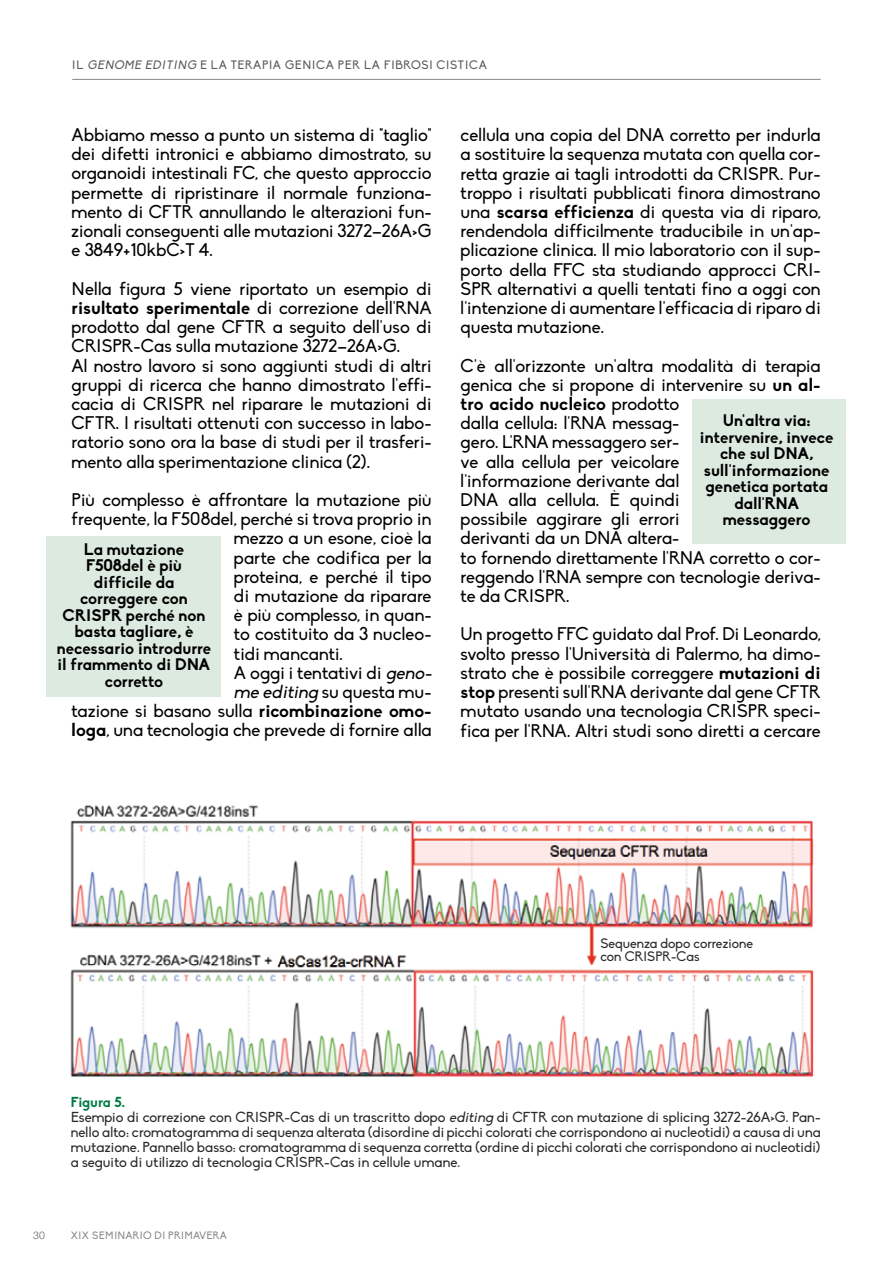
<style>
.page{position:relative;width:893px;height:1263px;background:#fff}
.page>*{position:absolute;margin:0;border:0;box-sizing:border-box;transform-origin:0 0}
.t1{font:18px/19.2px "Biko";color:#000;text-align:justify}
.t2{font:700 16.5px/16.5px "Biko";color:#000;text-align:center}
.t3{font:14.25px/15px "Biko";color:#282829}
.t4{font:13.5px/13.5px "Biko";color:#282829}
.t5{font:12px "Biko";letter-spacing:.05em;color:#58585a}
.t6{font:italic 12px "Biko";color:#58585a}
.t7{font:10.5px "Biko";letter-spacing:.035em;color:#858688}
.t8{font:300 10.5px "Helvetica Neue LT Std";color:#616264}
.s1{font-style:normal}
.s2{font-style:italic}
.s3{font-weight:700}
.s4{font-weight:700;color:#007a45}
</style>
<div class="page">
<hr style="left:72px;top:79px;width:749px;height:1px;background:#87888a">
<div style="left:47px;top:536px;width:174px;height:161px;background:#dceadf"></div>
<div style="left:692px;top:400px;width:154px;height:144px;background:#dceadf"></div>
<img style="left:70px;top:805px;width:744px;height:272px">
<div style="left:600px;top:935px;width:293px;height:35px;background:#fff"></div>
<p class="t6" style="left:72px;top:58px;width:35px"><span class="s1">IL</span> GENO</p>
<p class="t5" style="left:124px;top:58px;width:364px"><span class="s2">ME EDITING</span>E LA TERAPIA GEN ICA PER LA FIBROSI CISTICA</p>
<p class="t1" style="left:72px;top:126px;width:362px">Abbiamo messo a punto un sistema di "taglio" dei difetti intronici e abbiamo dimostrato, su organoidi intestinali FC, che questo approccio permette di ripristinare il normale funziona&shy;mento di CFTR annullando le alterazioni fun&shy;zionali conseguenti alle mutazioni 3272–26A&gt;G e 3849+10kbC&gt;T 4.</p>
<p class="t1" style="left:72px;top:279px;width:362px;text-align:left">N ella figura 5 viene riportato un esempio di <span class="s3">risultato sperimentale</span> di correzione dell'RNA prodotto dal gene CFTR a seguito dell'uso di CRISPR-Cas sulla mutazione 3272–26A&gt;G.<br>Al nostro lavoro si sono aggiunti studi di altri gruppi di ricerca che hanno dimostrato l'effi&shy;cacia di CRISPR nel riparare le mutazioni di CFTR. I risultati ottenuti con successo in labo&shy;ratorio sono ora la base di studi per il trasferi&shy;mento alla sperimentazione clinica (2).</p>
<p class="t1" style="left:72px;top:491px;width:362px">Più complesso è affrontare la mutazione più</p>
<p class="t1" style="left:72px;top:510px;width:361px">frequente, la F508del, perché si trova proprio in</p>
<p class="t1" style="left:234px;top:529px;width:199px">mezzo a un esone, cioè la</p>
<p class="t1" style="left:234px;top:548px;width:199px">parte che codifica per la</p>
<p class="t1" style="left:234px;top:567px;width:199px">proteina, e perché il tipo</p>
<p class="t1" style="left:234px;top:587px;width:199px">di mutazione da riparare</p>
<p class="t1" style="left:234px;top:606px;width:199px">è più complesso, in quan-</p>
<p class="t1" style="left:234px;top:625px;width:199px">to costituito da 3 nucleo-</p>
<p class="t1" style="left:234px;top:644px;width:110px">tidi mancanti.</p>
<p class="t1" style="left:234px;top:663px;width:203px">A oggi i tentativi di <span class="s2">geno-</span></p>
<p class="t1" style="left:234px;top:682px;width:199px"><span class="s2">me editing</span> su questa mu-</p>
<p class="t1" style="left:72px;top:702px;width:362px">tazione si basano sulla <span class="s3">ricombinazione omo-</span></p>
<p class="t1" style="left:72px;top:721px;width:362px"><span class="s3">loga</span>, una tecnologia che prevede di fornire alla</p>
<p class="t2" style="left:57px;top:541px;width:156px">La mutazione<br>F508del è più difficile da correggere con<br>CRISPR perché non basta tagliare, è necessario introdurre il frammento di DNA corretto</p>
<p class="t1" style="left:461px;top:126px;width:362px">cellula una copia del DNA corretto per indurla a sostituire la sequenza mutata con quella cor&shy;retta grazie ai tagli introdotti da CRISPR. Pur&shy;troppo i risultati pubblicati finora dimostrano una <span class="s3">scarsa efficienza</span> di questa via di riparo, rendendola difficilmente traducibile in un'ap&shy;plicazione clinica. Il mio laboratorio con il sup&shy;porto della FFC sta studiando approcci CRI-SPR alternativi a quelli tentati fino a oggi con l'intenzione di aumentare l'efficacia di riparo di questa mutazione.</p>
<p class="t1" style="left:461px;top:356px;width:362px;text-align:left">C'è all'orizzonte un'altra modalità di terapia genica che si propone di intervenire su <span class="s3">un al&shy;tro acido nucleico</span> prodotto<br>dalla cellula: l'RNA messag-<br>gero. L'RNA messaggero ser-<br>ve alla cellula per veicolare<br>l'informazione derivante dal<br>DNA alla cellula. È quindi<br>possibile aggirare gli errori<br>derivanti da un DNA altera-<br>to fornendo direttamente l'RNA corretto o cor&shy;reggendo l'RNA sempre con tecnologie deriva&shy;te da CRISPR.</p>
<p class="t1" style="left:461px;top:625px;width:362px">Un progetto FFC guidato dal Prof. Di Leonardo, svolto presso l'Università di Palermo, ha dimo&shy;strato che è possibile correggere <span class="s3">mutazioni di stop</span> presenti sull'RNA derivante dal gene CFTR mutato usando una tecnologia CRISPR speci&shy;fica per l'RNA. Altri studi sono diretti a cercare</p>
<p class="t2" style="left:700px;top:412px;width:135px">Un'altra via: intervenire, invece che sul DNA, sull'informazione genetica portata dall'RNA messaggero</p>
<p class="t4" style="left:600px;top:937px;width:154px">Sequenza dopo correzione con CRISPR-Cas</p>
<p class="t8" style="left:33px;top:1228px;width:13px">30</p>
<p class="t3" style="left:71px;top:1095px;width:751px"><span class="s4">Figura 5.<br></span>Esempio di correzione con CRISPR-Cas di un trascritto dopo <span class="s2">editing</span> di CFTR con mutazione di splicing 3272-26A&gt;G. Pan&shy;nello alto: cromatogramma di sequenza alterata (disordine di picchi colorati che corrispondono ai nucleotidi) a causa di una mutazione. Pannello basso: cromatogramma di sequenza corretta (ordine di picchi colorati che corrispondono ai nucleotidi) a seguito di utilizzo di tecnologia CRISPR-Cas in cellule umane.</p>
<p class="t7" style="left:71px;top:1229px;width:111px">XIX Semi nario di Primav</p>
<p class="t7" style="left:206px;top:1229px;width:15px">era</p>
</div>
